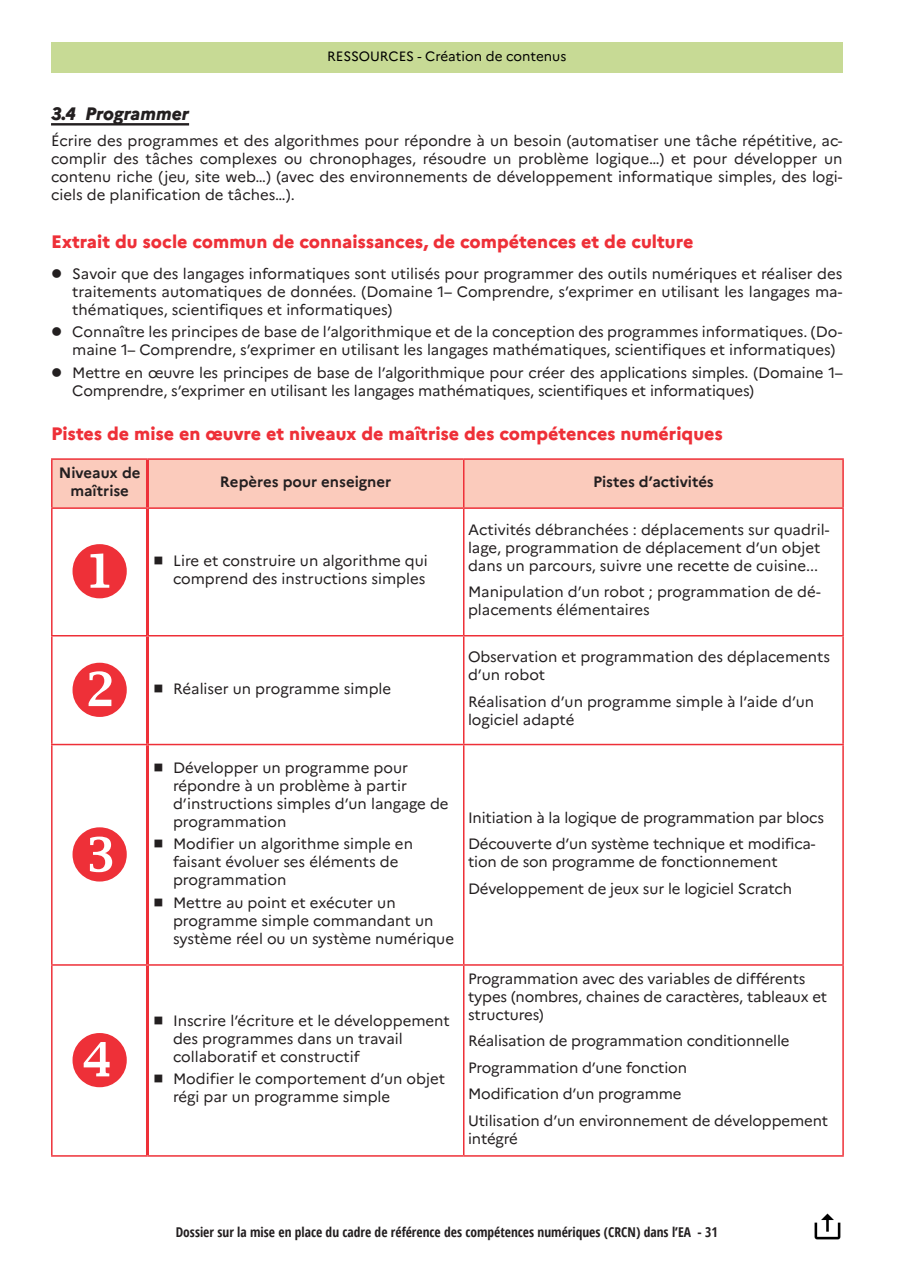
<style>
.page{position:relative;width:902px;height:1263px;background:#fff}
.page>*{position:absolute;margin:0;border:0;box-sizing:border-box;transform-origin:0 0}
.Sous_1-1_et_titre_ta{font:800 18px "Marianne";color:#ee3038}
._1-1_Inter-titre_Con{font:italic 800 18px "Marianne";color:#231f20}
.TEXTE_ARTICLES{font:15px/18px "Marianne";color:#231f20}
.Texte-colonne_tablea{font:15px/18px "Marianne";letter-spacing:-.01em;color:#231f20}
.Titre_colonne-SPS_10{font:700 15px/18px "Marianne";color:#231f20;text-align:center}
.t1{font:700 13.5px "Open Sans Condensed";color:#231f20}
.RAPPEL-TITRE_Partie{font:13.5px "Marianne";color:#000}
</style>
<div class="page">
<img style="left:814px;top:1213px;width:27px;height:27px">
<div style="left:51px;top:43px;width:791px;height:30px;background:#c7da95"></div>
<hr style="left:51px;top:123px;width:138px;height:3px;background:#231f20">
<div style="left:53px;top:460px;width:789px;height:47px;background:#fbcbbc"></div>
<hr style="left:51px;top:458px;width:96px;height:2px;background:#ee3038">
<hr style="left:51px;top:460px;width:2px;height:47px;background:#ee3038">
<hr style="left:147px;top:458px;width:316px;height:2px;background:#ee3038">
<hr style="left:463px;top:458px;width:380px;height:2px;background:#ee3038">
<hr style="left:463px;top:460px;width:1px;height:47px;background:#ee3038">
<hr style="left:842px;top:460px;width:1px;height:47px;background:#ee3038">
<hr style="left:51px;top:507px;width:96px;height:2px;background:#ee3038">
<hr style="left:51px;top:509px;width:2px;height:126px;background:#ee3038">
<hr style="left:147px;top:507px;width:316px;height:2px;background:#ee3038">
<hr style="left:463px;top:507px;width:380px;height:2px;background:#ee3038">
<hr style="left:463px;top:509px;width:1px;height:126px;background:#ee3038">
<hr style="left:842px;top:509px;width:1px;height:126px;background:#ee3038">
<hr style="left:51px;top:635px;width:96px;height:1px;background:#ee3038">
<hr style="left:51px;top:636px;width:2px;height:108px;background:#ee3038">
<hr style="left:147px;top:635px;width:316px;height:1px;background:#ee3038">
<hr style="left:463px;top:635px;width:380px;height:1px;background:#ee3038">
<hr style="left:463px;top:636px;width:1px;height:108px;background:#ee3038">
<hr style="left:842px;top:636px;width:1px;height:108px;background:#ee3038">
<hr style="left:51px;top:744px;width:96px;height:1px;background:#ee3038">
<hr style="left:51px;top:745px;width:2px;height:219px;background:#ee3038">
<hr style="left:147px;top:744px;width:316px;height:1px;background:#ee3038">
<hr style="left:463px;top:744px;width:380px;height:1px;background:#ee3038">
<hr style="left:463px;top:745px;width:1px;height:219px;background:#ee3038">
<hr style="left:842px;top:745px;width:1px;height:219px;background:#ee3038">
<hr style="left:51px;top:964px;width:96px;height:2px;background:#ee3038">
<hr style="left:51px;top:966px;width:2px;height:189px;background:#ee3038">
<hr style="left:147px;top:964px;width:316px;height:2px;background:#ee3038">
<hr style="left:463px;top:964px;width:380px;height:2px;background:#ee3038">
<hr style="left:463px;top:966px;width:1px;height:189px;background:#ee3038">
<hr style="left:842px;top:966px;width:1px;height:189px;background:#ee3038">
<hr style="left:51px;top:1155px;width:96px;height:2px;background:#ee3038">
<hr style="left:147px;top:1155px;width:316px;height:2px;background:#ee3038">
<hr style="left:463px;top:1155px;width:380px;height:2px;background:#ee3038">
<hr style="left:146px;top:460px;width:3px;height:47px;background:#ee3038">
<hr style="left:146px;top:509px;width:3px;height:126px;background:#ee3038">
<hr style="left:146px;top:636px;width:3px;height:108px;background:#ee3038">
<hr style="left:146px;top:745px;width:3px;height:219px;background:#ee3038">
<hr style="left:146px;top:966px;width:3px;height:189px;background:#ee3038">
<p class="RAPPEL-TITRE_Partie" style="left:327px;top:48px;width:241px">RESSOURCES - Création de contenus</p>
<p class="_1-1_Inter-titre_Con" style="left:51px;top:102px;width:139px">3.4 Programmer</p>
<p class="TEXTE_ARTICLES" style="left:51px;top:132px;width:792px;text-align:justify">Écrire des programmes et des algorithmes pour répondre à un besoin (automatiser une tâche répétitive, ac&shy;complir des tâches complexes ou chronophages, résoudre un problème logique…) et pour développer un contenu riche (jeu, site web…) (avec des environnements de développement informatique simples, des logi&shy;ciels de planification de tâches…).</p>
<p class="Sous_1-1_et_titre_ta" style="left:51px;top:231px;width:643px">Extrait du socle commun de connaissances, de compétences et de culture</p>
<p class="TEXTE_ARTICLES" style="left:72px;top:265px;width:771px;text-align:justify">Savoir que des langages informatiques sont utilisés pour programmer des outils numériques et réaliser des traitements automatiques de données. (Domaine 1– Comprendre, s’exprimer en utilisant les langages ma&shy;thématiques, scientifiques et informatiques)</p>
<p class="TEXTE_ARTICLES" style="left:72px;top:323px;width:771px">Connaître les principes de base de l’algorithmique et de la conception des programmes informatiques. (Do&shy;maine 1– Comprendre, s’exprimer en utilisant les langages mathématiques, scientifiques et informatiques)</p>
<p class="TEXTE_ARTICLES" style="left:72px;top:363px;width:772px">Mettre en œuvre les principes de base de l’algorithmique pour créer des applications simples. (Domaine 1–<br>Comprendre, s’exprimer en utilisant les langages mathématiques, scientifiques et informatiques)</p>
<p class="Sous_1-1_et_titre_ta" style="left:51px;top:422px;width:673px">Pistes de mise en œuvre et niveaux de maîtrise des compétences numériques</p>
<p class="Titre_colonne-SPS_10" style="left:59px;top:464px;width:83px">Niveaux de maîtrise</p>
<p class="Titre_colonne-SPS_10" style="left:220px;top:473px;width:173px">Repères pour enseigner</p>
<p class="Titre_colonne-SPS_10" style="left:593px;top:473px;width:122px">Pistes d’activités</p>
<p class="TEXTE_ARTICLES" style="left:173px;top:552px;width:256px">Lire et construire un algorithme qui comprend des instructions simples</p>
<p class="TEXTE_ARTICLES" style="left:173px;top:679px;width:220px">Réaliser un programme simple</p>
<p class="TEXTE_ARTICLES" style="left:173px;top:759px;width:277px">Développer un programme pour répondre à un problème à partir d’instructions simples d’un langage de programmation</p>
<p class="TEXTE_ARTICLES" style="left:173px;top:835px;width:241px">Modifier un algorithme simple en faisant évoluer ses éléments de programmation</p>
<p class="TEXTE_ARTICLES" style="left:173px;top:893px;width:282px">Mettre au point et exécuter un programme simple commandant un système réel ou un système numérique</p>
<p class="TEXTE_ARTICLES" style="left:173px;top:1011px;width:278px">Inscrire l’écriture et le développement des programmes dans un travail collaboratif et constructif</p>
<p class="TEXTE_ARTICLES" style="left:173px;top:1070px;width:273px">Modifier le comportement d’un objet régi par un programme simple</p>
<p class="Texte-colonne_tablea" style="left:468px;top:520px;width:363px">Activités débranchées : déplacements sur quadril&shy;lage, programmation de déplacement d’un objet dans un parcours, suivre une recette de cuisine...</p>
<p class="Texte-colonne_tablea" style="left:468px;top:583px;width:354px">Manipulation d’un robot ; programmation de dé&shy;placements élémentaires</p>
<p class="Texte-colonne_tablea" style="left:468px;top:648px;width:363px">Observation et programmation des déplacements d’un robot</p>
<p class="Texte-colonne_tablea" style="left:468px;top:692px;width:347px">Réalisation d’un programme simple à l’aide d’un logiciel adapté</p>
<p class="Texte-colonne_tablea" style="left:468px;top:808px;width:357px">Initiation à la logique de programmation par blocs</p>
<p class="Texte-colonne_tablea" style="left:468px;top:835px;width:349px">Découverte d’un système technique et modifica&shy;tion de son programme de fonctionnement</p>
<p class="Texte-colonne_tablea" style="left:468px;top:879px;width:325px">Développement de jeux sur le logiciel Scratch</p>
<p class="Texte-colonne_tablea" style="left:468px;top:969px;width:360px">Programmation avec des variables de différents types (nombres, chaines de caractères, tableaux et structures)</p>
<p class="Texte-colonne_tablea" style="left:468px;top:1032px;width:323px">Réalisation de programmation conditionnelle</p>
<p class="Texte-colonne_tablea" style="left:468px;top:1058px;width:220px">Programmation d’une fonction</p>
<p class="Texte-colonne_tablea" style="left:468px;top:1085px;width:215px">Modification d’un programme</p>
<p class="Texte-colonne_tablea" style="left:468px;top:1111px;width:361px">Utilisation d’un environnement de développement intégré</p>
<p class="t1" style="left:176px;top:1223px;width:543px">Dossier sur la mise en place du cadre de référence des compétences numériques (CRCN) dans l’EA - 31</p>
</div>
